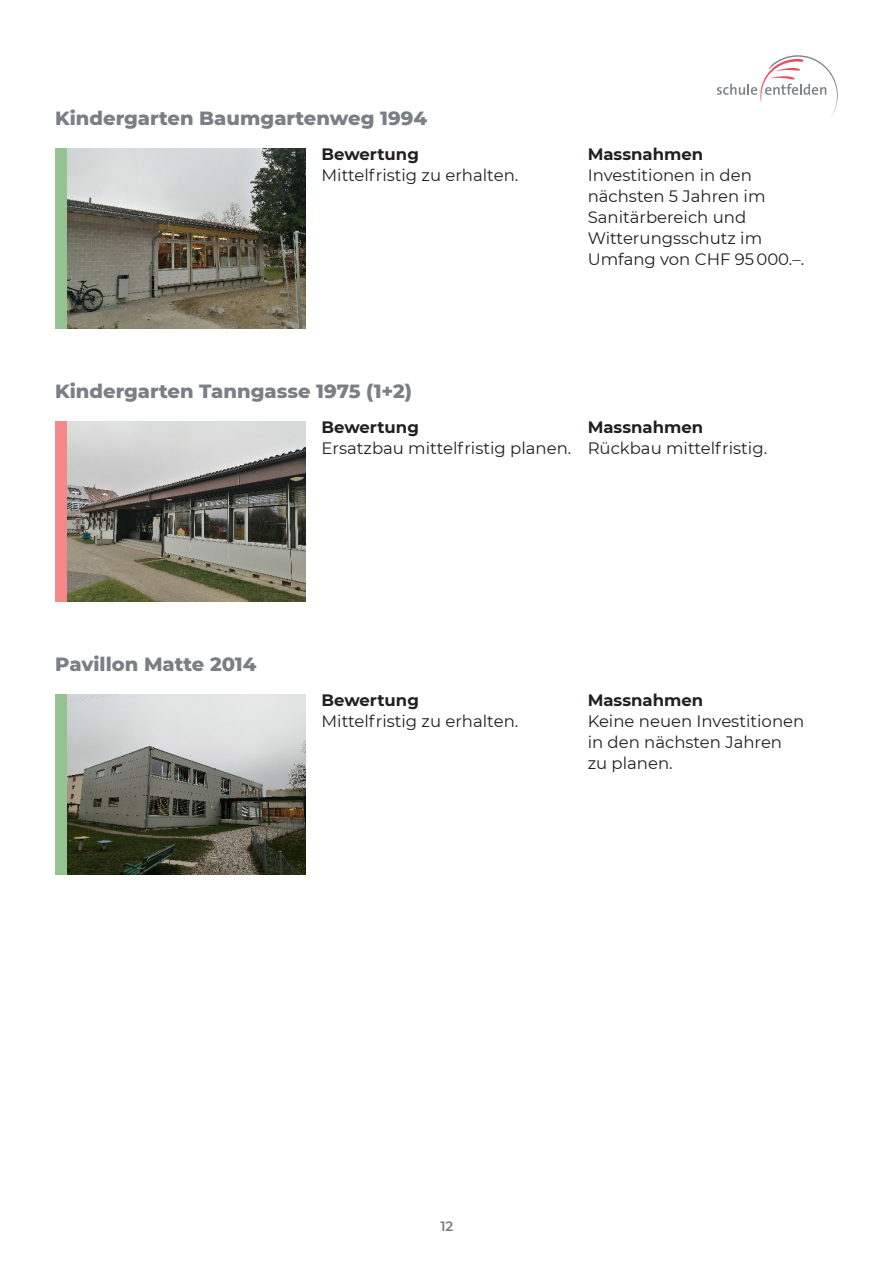
<style>
.page{position:relative;width:893px;height:1263px;background:#fff}
.page>*{position:absolute;margin:0;border:0;box-sizing:border-box;transform-origin:0 0}
.t1{font:800 19.5px "Montserrat";color:#797f84}
.t2{font:16.5px/21px "Montserrat";color:#231f20}
.t3{font:700 16.5px "Montserrat";color:#231f20}
.t4{font:600 13.5px "Montserrat";color:#797f84}
</style>
<div class="page">
<svg style="left:717px;top:55px;width:121px;height:62px"></svg>
<img style="left:67px;top:148px;width:238px;height:180px">
<img style="left:67px;top:694px;width:238px;height:180px">
<img style="left:67px;top:421px;width:238px;height:180px">
<div style="left:55px;top:148px;width:12px;height:180px;background:#94c391"></div>
<div style="left:55px;top:694px;width:12px;height:180px;background:#94c391"></div>
<div style="left:55px;top:421px;width:12px;height:180px;background:#f68788"></div>
<p class="t1" style="left:55px;top:104px;width:373px">Kindergarten Baumgartenweg 1994</p>
<p class="t3" style="left:321px;top:143px;width:99px">Bewertung</p>
<p class="t2" style="left:321px;top:164px;width:198px">Mittelfristig zu erhalten.</p>
<p class="t3" style="left:588px;top:143px;width:117px">Massnahmen</p>
<p class="t2" style="left:588px;top:164px;width:218px">Investitionen in den nächsten 5 Jahren im<br>Sanitärbereich und<br>Witterungsschutz im<br>Umfang von CHF 95 000.–.</p>
<p class="t1" style="left:55px;top:377px;width:358px">Kindergarten Tanngasse 1975 (1+2)</p>
<p class="t3" style="left:321px;top:416px;width:99px">Bewertung</p>
<p class="t2" style="left:321px;top:437px;width:251px">Ersatzbau mittelfristig planen.</p>
<p class="t3" style="left:588px;top:416px;width:117px">Massnahmen</p>
<p class="t2" style="left:588px;top:437px;width:181px">Rückbau mittelfristig.</p>
<p class="t1" style="left:55px;top:649px;width:203px">Pavillon Matte 2014</p>
<p class="t3" style="left:321px;top:689px;width:99px">Bewertung</p>
<p class="t2" style="left:321px;top:710px;width:198px">Mittelfristig zu erhalten.</p>
<p class="t3" style="left:588px;top:689px;width:117px">Massnahmen</p>
<p class="t2" style="left:588px;top:710px;width:218px">Keine neuen Investitionen in den nächsten Jahren zu planen.</p>
<p class="t4" style="left:440px;top:1217px;width:14px">12</p>
</div>
